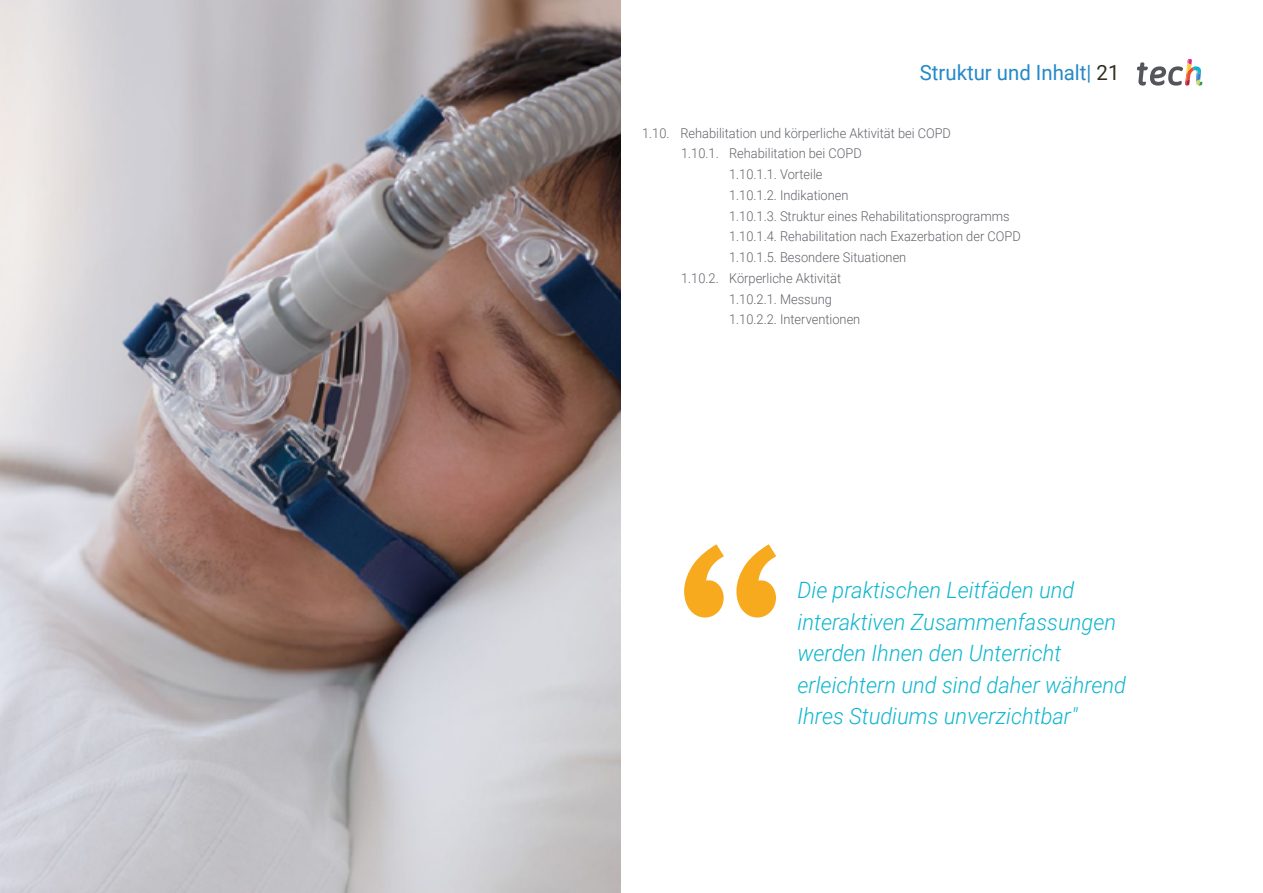
<style>
.page{position:relative;width:1263px;height:893px;background:#fff}
.page>*{position:absolute;margin:0;border:0;box-sizing:border-box;transform-origin:0 0}
.t1{font:italic 300 22.5px/31.5px "Roboto";color:#0fb6cf}
.t2{font:21px "Roboto";color:#2488c9}
.t3{font:300 13.5px "Roboto";color:#61646a;scale:.95 1}
.s1{color:#312e20}
</style>
<div class="page">
<img style="left:0;top:0;width:621px;height:893px">
<svg style="left:1137px;top:59px;width:65px;height:27px"></svg>
<svg style="left:684px;top:544px;width:92px;height:73px"></svg>
<h2 class="t2" style="left:920px;top:57px;width:201px">Struktur und Inhalt| <span class="s1">21</span></h2>
<p class="t3" style="left:642px;top:123px;width:327px">1.10. Rehabilitation und körperliche Aktivität bei COPD</p>
<p class="t3" style="left:681px;top:144px;width:192px">1.10.1. Rehabilitation bei COPD</p>
<p class="t3" style="left:729px;top:165px;width:100px">1.10.1.1. Vorteile</p>
<p class="t3" style="left:729px;top:186px;width:127px">1.10.1.2. Indikationen</p>
<p class="t3" style="left:729px;top:206px;width:297px">1.10.1.3. Struktur eines Rehabilitationsprogramms</p>
<p class="t3" style="left:729px;top:227px;width:308px">1.10.1.4. Rehabilitation nach Exazerbation der COPD</p>
<p class="t3" style="left:729px;top:248px;width:188px">1.10.1.5. Besondere Situationen</p>
<p class="t3" style="left:681px;top:269px;width:170px">1.10.2. Körperliche Aktivität</p>
<p class="t3" style="left:729px;top:289px;width:110px">1.10.2.1. Messung</p>
<p class="t3" style="left:729px;top:310px;width:140px">1.10.2.2. Interventionen</p>
<h1 class="t1" style="left:797px;top:574px;width:330px">Die praktischen Leitfäden und interaktiven Zusammenfassungen werden Ihnen den Unterricht erleichtern und sind daher während<br>Ihres Studiums unverzichtbar"</h1>
</div>
